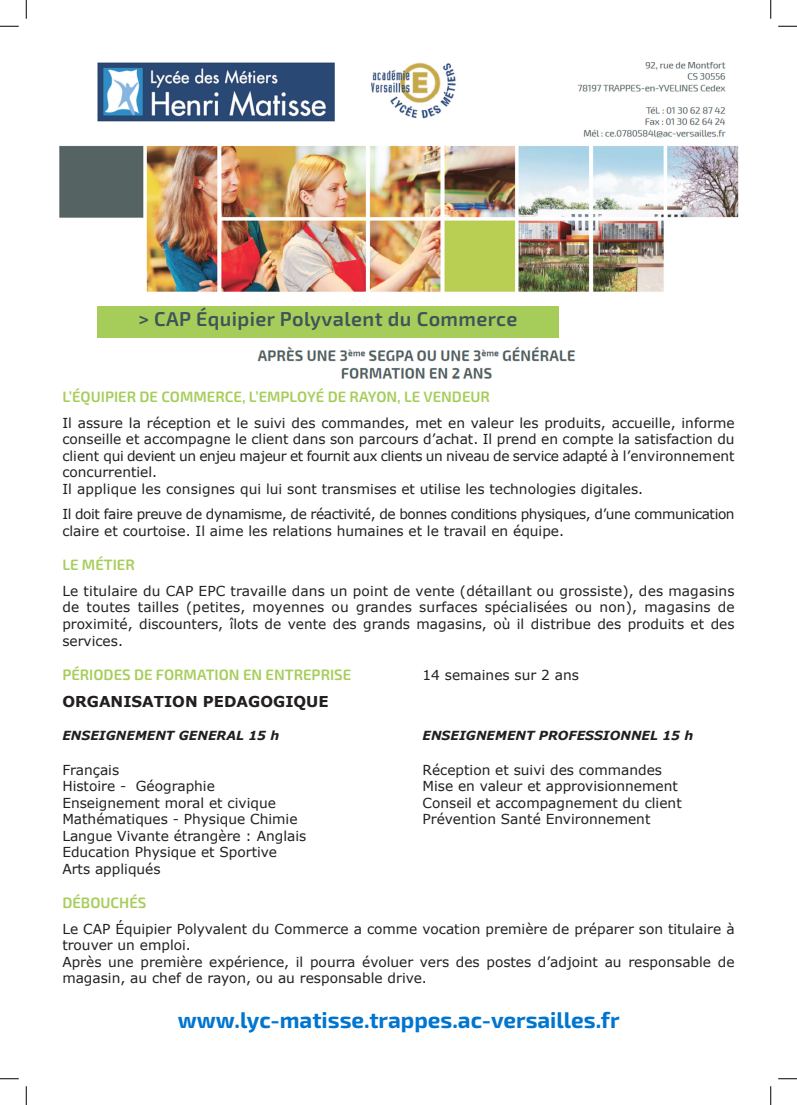
<style>
.page{position:relative;width:797px;height:1105px;background:#fff}
.page>*{position:absolute;margin:0;border:0;box-sizing:border-box;transform-origin:0 0}
.t1{font:700 22.5px "Exo 2.0";color:#0075cf}
.t2{font:600 20px "Exo 2.0";letter-spacing:.02em;color:#425259}
.t3{font:600 15px "Exo 2.0";color:#a6cd5a}
.t4{font:700 15px "Verdana";color:#231f20}
.t5{font:13.75px/16.5px "Verdana";color:#231f20;text-align:justify}
.t6{font:13.75px/16.5px "Verdana";letter-spacing:-.03em;color:#231f20}
.t7{font:italic 700 12.5px "Verdana";color:#231f20}
</style>
<div class="page">
<img style="left:59px;top:62px;width:680px;height:317px">
<div style="left:97px;top:306px;width:461px;height:31px;background:#a6cd5a"></div>
<svg style="left:0;top:25px;width:19px;height:2px"></svg>
<svg style="left:778px;top:25px;width:19px;height:2px"></svg>
<svg style="left:0;top:1078px;width:19px;height:1px"></svg>
<svg style="left:778px;top:1078px;width:19px;height:1px"></svg>
<svg style="left:25px;top:0;width:2px;height:19px"></svg>
<svg style="left:25px;top:1086px;width:2px;height:19px"></svg>
<svg style="left:770px;top:0;width:1px;height:19px"></svg>
<svg style="left:770px;top:1086px;width:1px;height:19px"></svg>
<p class="t2" style="left:138px;top:308px;width:380px">&gt; CAP Équipier Polyvalent du Commerce</p>
<p class="t3" style="left:62px;top:388px;width:429px">L’ÉQUIPIER DE COMMERCE, L’EMPLOYÉ DE RAYON, LE VENDEUR</p>
<p class="t5" style="left:62px;top:415px;width:674px">Il assure la réception et le suivi des commandes, met en valeur les produits, accueille, informe conseille et accompagne le client dans son parcours d’achat. Il prend en compte la satisfaction du client qui devient un enjeu majeur et fournit aux clients un niveau de service adapté à l’environnement concurrentiel.</p>
<p class="t5" style="left:62px;top:481px;width:582px">Il applique les consignes qui lui sont transmises et utilise les technologies digitales.</p>
<p class="t6" style="left:62px;top:506px;width:673px">Il doit faire preuve de dynamisme, de réactivité, de bonnes conditions physiques, d’une communication claire et courtoise. Il aime les relations humaines et le travail en équipe.</p>
<p class="t3" style="left:62px;top:556px;width:74px">LE MÉTIER</p>
<p class="t5" style="left:62px;top:583px;width:673px">Le titulaire du CAP EPC travaille dans un point de vente (détaillant ou grossiste), des magasins de toutes tailles (petites, moyennes ou grandes surfaces spécialisées ou non), magasins de proximité, discounters, îlots de vente des grands magasins, où il distribue des produits et des services.</p>
<p class="t3" style="left:62px;top:666px;width:290px">PÉRIODES DE FORMATION EN ENTREPRISE</p>
<p class="t5" style="left:422px;top:667px;width:158px">14 semaines sur 2 ans</p>
<p class="t4" style="left:62px;top:691px;width:268px">ORGANISATION PEDAGOGIQUE</p>
<p class="t7" style="left:62px;top:727px;width:218px">ENSEIGNEMENT GENERAL 15 h</p>
<p class="t7" style="left:422px;top:727px;width:272px">ENSEIGNEMENT PROFESSIONNEL 15 h</p>
<p class="t5" style="left:62px;top:761px;width:58px">Français</p>
<p class="t5" style="left:422px;top:761px;width:241px">Réception et suivi des commandes</p>
<p class="t5" style="left:62px;top:778px;width:154px">Histoire - Géographie</p>
<p class="t5" style="left:422px;top:778px;width:257px">Mise en valeur et approvisionnement</p>
<p class="t5" style="left:62px;top:794px;width:215px">Enseignement moral et civique</p>
<p class="t5" style="left:422px;top:794px;width:261px">Conseil et accompagnement du client</p>
<p class="t5" style="left:62px;top:811px;width:237px">Mathématiques - Physique Chimie</p>
<p class="t5" style="left:422px;top:811px;width:229px">Prévention Santé Environnement</p>
<p class="t5" style="left:62px;top:827px;width:245px">Langue Vivante étrangère : Anglais</p>
<p class="t5" style="left:62px;top:844px;width:216px">Education Physique et Sportive</p>
<p class="t5" style="left:62px;top:860px;width:100px">Arts appliqués</p>
<p class="t3" style="left:62px;top:894px;width:86px">DÉBOUCHÉS</p>
<p class="t5" style="left:62px;top:920px;width:673px">Le CAP Équipier Polyvalent du Commerce a comme vocation première de préparer son titulaire à trouver un emploi.</p>
<p class="t5" style="left:62px;top:953px;width:673px">Après une première expérience, il pourra évoluer vers des postes d’adjoint au responsable de magasin, au chef de rayon, ou au responsable drive.</p>
<p class="t1" style="left:178px;top:1007px;width:443px">www.lyc-matisse.trappes.ac-versailles.fr</p>
</div>
